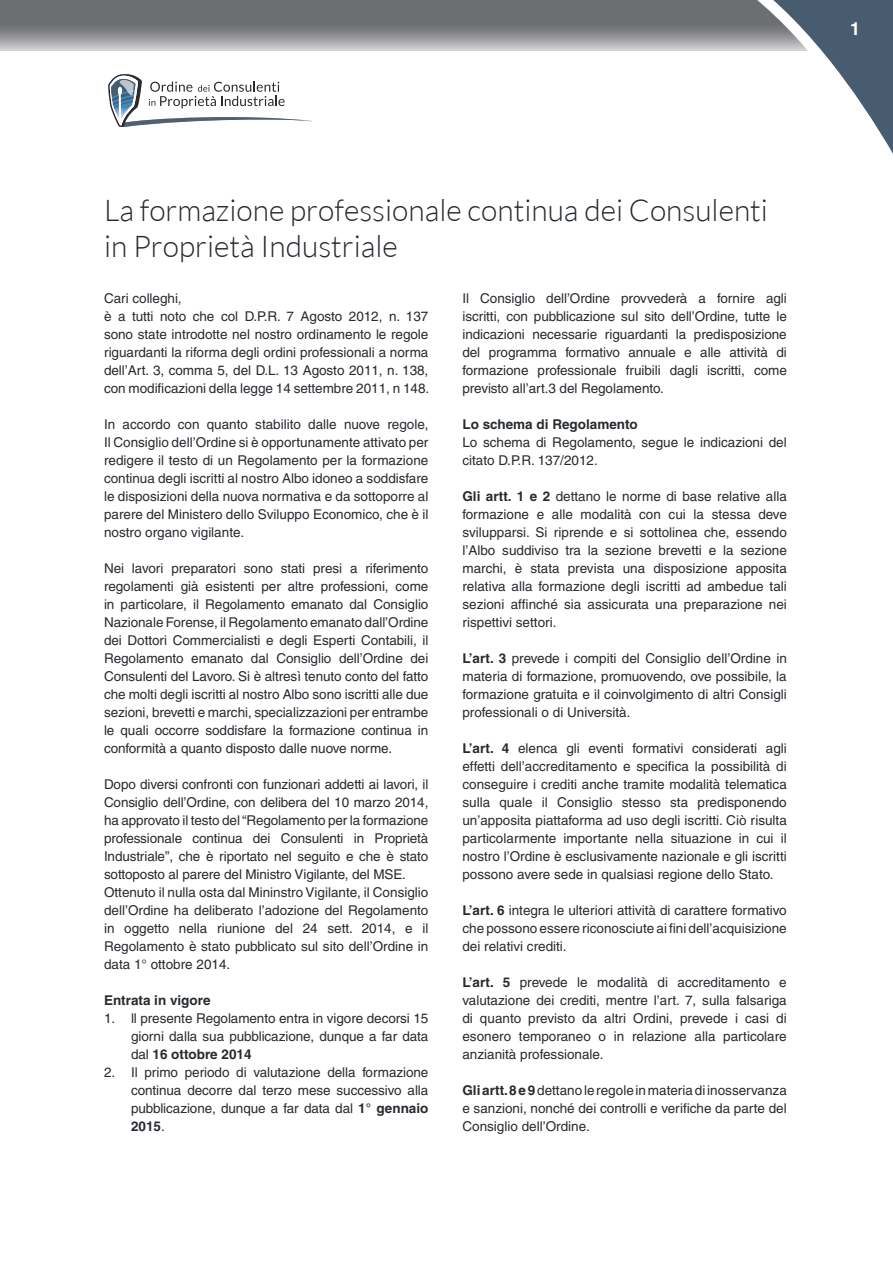
<style>
.page{position:relative;width:893px;height:1263px;background:#fff}
.page>*{position:absolute;margin:0;border:0;box-sizing:border-box;transform-origin:0 0}
.t1{font:300 30px/36px "Lato";color:#262b30}
.t2{font:700 18px "Helvetica";color:#fff}
.t3{font:13.5px/18px "Helvetica";letter-spacing:-.005em;color:#262b30;text-align:justify}
.t4{font:700 13.5px "Helvetica";color:#262b30}
.s1{font-weight:700}
</style>
<div class="page">
<svg style="left:0;top:0;width:712px;height:51px;background:#858689"></svg>
<svg style="left:712px;top:0;width:181px;height:154px"></svg>
<svg style="left:108px;top:74px;width:204px;height:53px"></svg>
<h2 class="t2" style="left:850px;top:18px;width:12px">1</h2>
<h1 class="t1" style="left:104px;top:192px;width:666px">La formazione professionale continua dei Consulenti in Proprietà Industriale</h1>
<p class="t3" style="left:104px;top:289px;width:327px;text-align:left">Cari colleghi,<br>è a tutti noto che col D.P.R. 7 Agosto 2012, n. 137 sono state introdotte nel nostro ordinamento le regole riguardanti la riforma degli ordini professionali a norma dell’Art. 3, comma 5, del D.L. 13 Agosto 2011, n. 138, con modificazioni della legge 14 settembre 2011, n 148.</p>
<p class="t3" style="left:104px;top:415px;width:326px">In accordo con quanto stabilito dalle nuove regole, Il Consiglio dell’Ordine si è opportunamente attivato per redigere il testo di un Regolamento per la formazione continua degli iscritti al nostro Albo idoneo a soddisfare le disposizioni della nuova normativa e da sottoporre al parere del Ministero dello Sviluppo Economico, che è il nostro organo vigilante.</p>
<p class="t3" style="left:104px;top:559px;width:326px">Nei lavori preparatori sono stati presi a riferimento regolamenti già esistenti per altre professioni, come in particolare, il Regolamento emanato dal Consiglio Nazionale Forense, il Regolamento emanato dall’Ordine dei Dottori Commercialisti e degli Esperti Contabili, il Regolamento emanato dal Consiglio dell’Ordine dei Consulenti del Lavoro. Si è altresì tenuto conto del fatto che molti degli iscritti al nostro Albo sono iscritti alle due sezioni, brevetti e marchi, specializzazioni per entrambe le quali occorre soddisfare la formazione continua in conformità a quanto disposto dalle nuove norme.</p>
<p class="t3" style="left:104px;top:775px;width:326px;text-align:left">Dopo diversi confronti con funzionari addetti ai lavori, il Consiglio dell’Ordine, con delibera del 10 marzo 2014, ha approvato il testo del “Regolamento per la formazione professionale continua dei Consulenti in Proprietà Industriale”, che è riportato nel seguito e che è stato sottoposto al parere del Ministro Vigilante, del MSE.<br>Ottenuto il nulla osta dal Mininstro Vigilante, il Consiglio dell’Ordine ha deliberato l’adozione del Regolamento in oggetto nella riunione del 24 sett. 2014, e il Regolamento è stato pubblicato sul sito dell’Ordine in data 1° ottobre 2014.</p>
<p class="t4" style="left:104px;top:992px;width:108px">Entrata in vigore</p>
<p class="t3" style="left:131px;top:1009px;width:299px;text-indent:-27px">1. ll presente Regolamento entra in vigore decorsi 15 giorni dalla sua pubblicazione, dunque a far data dal <span class="s1">16 ottobre 2014</span></p>
<p class="t3" style="left:131px;top:1063px;width:299px;text-indent:-27px">2. Il primo periodo di valutazione della formazione continua decorre dal terzo mese successivo alla pubblicazione, dunque a far data dal <span class="s1">1° gennaio 2015</span>.</p>
<p class="t3" style="left:462px;top:289px;width:326px">Il Consiglio dell’Ordine provvederà a fornire agli iscritti, con pubblicazione sul sito dell’Ordine, tutte le indicazioni necessarie riguardanti la predisposizione del programma formativo annuale e alle attività di formazione professionale fruibili dagli iscritti, come previsto all’art.3 del Regolamento.</p>
<p class="t4" style="left:462px;top:416px;width:177px">Lo schema di Regolamento</p>
<p class="t3" style="left:462px;top:433px;width:326px">Lo schema di Regolamento, segue le indicazioni del citato D.P.R. 137/2012.</p>
<p class="t3" style="left:462px;top:487px;width:326px"><span class="s1">Gli artt. 1 e 2</span> dettano le norme di base relative alla formazione e alle modalità con cui la stessa deve svilupparsi. Si riprende e si sottolinea che, essendo l’Albo suddiviso tra la sezione brevetti e la sezione marchi, è stata prevista una disposizione apposita relativa alla formazione degli iscritti ad ambedue tali sezioni affinché sia assicurata una preparazione nei rispettivi settori.</p>
<p class="t3" style="left:462px;top:649px;width:326px"><span class="s1">L’art. 3</span> prevede i compiti del Consiglio dell’Ordine in materia di formazione, promuovendo, ove possibile, la formazione gratuita e il coinvolgimento di altri Consigli professionali o di Università.</p>
<p class="t3" style="left:462px;top:739px;width:326px"><span class="s1">L’art. 4</span> elenca gli eventi formativi considerati agli effetti dell’accreditamento e specifica la possibilità di conseguire i crediti anche tramite modalità telematica sulla quale il Consiglio stesso sta predisponendo un’apposita piattaforma ad uso degli iscritti. Ciò risulta particolarmente importante nella situazione in cui il nostro l’Ordine è esclusivamente nazionale e gli iscritti possono avere sede in qualsiasi regione dello Stato.</p>
<p class="t3" style="left:462px;top:901px;width:326px"><span class="s1">L’art. 6</span> integra le ulteriori attività di carattere formativo che possono essere riconosciute ai fini dell’acquisizione dei relativi crediti.</p>
<p class="t3" style="left:462px;top:973px;width:326px"><span class="s1">L’art. 5</span> prevede le modalità di accreditamento e valutazione dei crediti, mentre l’art. 7, sulla falsariga di quanto previsto da altri Ordini, prevede i casi di esonero temporaneo o in relazione alla particolare anzianità professionale.</p>
<p class="t3" style="left:462px;top:1081px;width:326px"><span class="s1">Gli artt. 8 e 9</span> dettano le regole in materia di inosservanza e sanzioni, nonché dei controlli e verifiche da parte del Consiglio dell’Ordine.</p>
</div>
